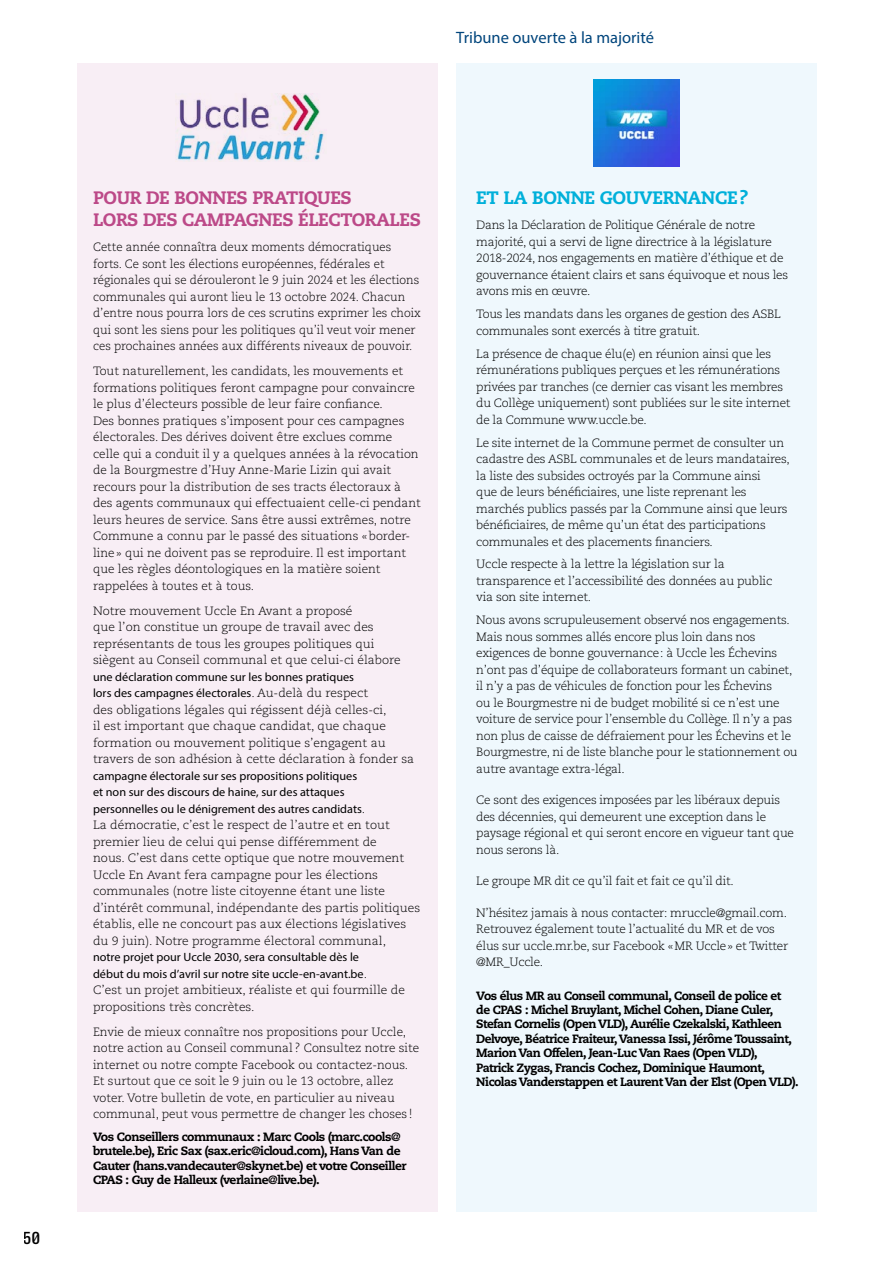
<style>
.page{position:relative;width:893px;height:1263px;background:#fff}
.page>*{position:absolute;margin:0;border:0;box-sizing:border-box;transform-origin:0 0}
.t1{font:800 18px/21.6px "Caecilia LT Pro 85";letter-spacing:-.02em;color:#bc4988}
.t2{font:800 18px "Caecilia LT Pro 85";letter-spacing:-.02em;color:#00b0da}
.t3{font:16.5px "Myriad Pro";color:#00457c}
.t4{font:600 condensed 15px "PP Formula";color:#000}
.t5{font:300 12px/16.5px "Caecilia LT Pro 45";letter-spacing:-.01em;color:#000}
.t6{font:800 12px/14.4px "Caecilia LT Pro 85";letter-spacing:-.04em;color:#000}
.t7{font:12px/16.5px "Myriad Pro";color:#000}
.s1{font-family:"Caecilia LT Pro 45";font-weight:300}
</style>
<div class="page">
<div style="left:77px;top:64px;width:360px;height:1148px;background:#f8eef5"></div>
<div style="left:456px;top:64px;width:361px;height:1148px;background:#eff8fd"></div>
<img style="left:175px;top:93px;width:150px;height:68px">
<img style="left:593px;top:80px;width:86px;height:86px">
<h2 class="t3" style="left:456px;top:27px;width:199px">Tribune ouverte à la majorité</h2>
<p class="t4" style="left:24px;top:1229px;width:18px">50</p>
<h1 class="t1" style="left:93px;top:187px;width:329px">POUR DE BONNES PRATIQUES<br>LORS DES CAMPAGNES ÉLECTORALES</h1>
<p class="t5" style="left:93px;top:238px;width:329px">Cette année connaîtra deux moments démocratiques forts. Ce sont les élections européennes, fédérales et régionales qui se dérouleront le 9 juin 2024 et les élections communales qui auront lieu le 13 octobre 2024. Chacun d’entre nous pourra lors de ces scrutins exprimer les choix qui sont les siens pour les politiques qu’il veut voir mener ces prochaines années aux différents niveaux de pouvoir.</p>
<p class="t5" style="left:93px;top:362px;width:329px">Tout naturellement, les candidats, les mouvements et formations politiques feront campagne pour convaincre le plus d’électeurs possible de leur faire confiance.<br>Des bonnes pratiques s’imposent pour ces campagnes électorales. Des dérives doivent être exclues comme celle qui a conduit il y a quelques années à la révocation de la Bourgmestre d’Huy Anne-Marie Lizin qui avait recours pour la distribution de ses tracts électoraux à des agents communaux qui effectuaient celle-ci pendant leurs heures de service. Sans être aussi extrêmes, notre Commune a connu par le passé des situations «border&shy;line» qui ne doivent pas se reproduire. Il est important que les règles déontologiques en la matière soient rappelées à toutes et à tous.</p>
<p class="t5" style="left:93px;top:602px;width:309px">Notre mouvement Uccle En Avant a proposé<br>que l’on constitue un groupe de travail avec des représentants de tous les groupes politiques qui siègent au Conseil communal et que celui-ci élabore</p>
<p class="t7" style="left:93px;top:668px;width:277px">une déclaration commune sur les bonnes pratiques lors des campagnes électorales<span class="s1">. Au-delà du respect</span></p>
<p class="t5" style="left:93px;top:701px;width:323px">des obligations légales qui régissent déjà celles-ci,<br>il est important que chaque candidat, que chaque formation ou mouvement politique s’engagent au travers de son adhésion à cette déclaration à fonder sa</p>
<p class="t7" style="left:93px;top:767px;width:274px">campagne électorale sur ses propositions politiques et non sur des discours de haine, sur des attaques personnelles ou le dénigrement des autres candidats<span class="s1">.</span></p>
<p class="t5" style="left:93px;top:816px;width:329px">La démocratie, c’est le respect de l’autre et en tout premier lieu de celui qui pense différemment de<br>nous. C’est dans cette optique que notre mouvement Uccle En Avant fera campagne pour les élections communales (notre liste citoyenne étant une liste d’intérêt communal, indépendante des partis politiques établis, elle ne concourt pas aux élections législatives du 9 juin). Notre programme électoral communal,</p>
<p class="t7" style="left:93px;top:949px;width:276px">notre projet pour Uccle 2030, sera consultable dès le début du mois d’avril sur notre site uccle-en-avant.be<span class="s1">.</span></p>
<p class="t5" style="left:93px;top:981px;width:313px">C’est un projet ambitieux, réaliste et qui fourmille de propositions très concrètes.</p>
<p class="t5" style="left:93px;top:1023px;width:328px">Envie de mieux connaître nos propositions pour Uccle, notre action au Conseil communal? Consultez notre site internet ou notre compte Facebook ou contactez-nous.<br>Et surtout que ce soit le 9 juin ou le 13 octobre, allez voter. Votre bulletin de vote, en particulier au niveau communal, peut vous permettre de changer les choses !</p>
<p class="t6" style="left:93px;top:1129px;width:315px">Vos Conseillers communaux : Marc Cools (marc.cools@ brutele.be), Eric Sax (sax.eric@icloud.com), Hans Van de Cauter (hans.vandecauter@skynet.be) et votre Conseiller CPAS : Guy de Halleux (verlaine@live.be).</p>
<h1 class="t2" style="left:476px;top:186px;width:273px">ET LA BONNE GOUVERNANCE?</h1>
<p class="t5" style="left:476px;top:217px;width:314px">Dans la Déclaration de Politique Générale de notre majorité, qui a servi de ligne directrice à la législature 2018-2024, nos engagements en matière d’éthique et de gouvernance étaient clairs et sans équivoque et nous les avons mis en œuvre.</p>
<p class="t5" style="left:476px;top:306px;width:306px">Tous les mandats dans les organes de gestion des ASBL communales sont exercés à titre gratuit.</p>
<p class="t5" style="left:476px;top:345px;width:316px">La présence de chaque élu(e) en réunion ainsi que les rémunérations publiques perçues et les rémunérations privées par tranches (ce dernier cas visant les membres du Collège uniquement) sont publiées sur le site internet de la Commune www.uccle.be.</p>
<p class="t5" style="left:476px;top:434px;width:315px">Le site internet de la Commune permet de consulter un cadastre des ASBL communales et de leurs mandataires, la liste des subsides octroyés par la Commune ainsi<br>que de leurs bénéficiaires, une liste reprenant les marchés publics passés par la Commune ainsi que leurs bénéficiaires, de même qu’un état des participations communales et des placements financiers.</p>
<p class="t5" style="left:476px;top:556px;width:298px">Uccle respecte à la lettre la législation sur la transparence et l’accessibilité des données au public via son site internet.</p>
<p class="t5" style="left:476px;top:612px;width:323px">Nous avons scrupuleusement observé nos engagements.<br>Mais nous sommes allés encore plus loin dans nos exigences de bonne gouvernance: à Uccle les Échevins n’ont pas d’équipe de collaborateurs formant un cabinet, il n’y a pas de véhicules de fonction pour les Échevins<br>ou le Bourgmestre ni de budget mobilité si ce n’est une voiture de service pour l’ensemble du Collège. Il n’y a pas non plus de caisse de défraiement pour les Échevins et le Bourgmestre, ni de liste blanche pour le stationnement ou autre avantage extra-légal.</p>
<p class="t5" style="left:476px;top:792px;width:319px">Ce sont des exigences imposées par les libéraux depuis des décennies, qui demeurent une exception dans le paysage régional et qui seront encore en vigueur tant que nous serons là.</p>
<p class="t5" style="left:476px;top:872px;width:259px">Le groupe MR dit ce qu’il fait et fait ce qu’il dit.</p>
<p class="t5" style="left:476px;top:904px;width:313px">N’hésitez jamais à nous contacter: mruccle@gmail.com.<br>Retrouvez également toute l’actualité du MR et de vos élus sur uccle.mr.be, sur Facebook «MR Uccle» et Twitter @MR_Uccle.</p>
<p class="t6" style="left:476px;top:988px;width:324px">Vos élus MR au Conseil communal, Conseil de police et<br>de CPAS : Michel Bruylant, Michel Cohen, Diane Culer, Stefan Cornelis (Open VLD), Aurélie Czekalski, Kathleen Delvoye, Béatrice Fraiteur, Vanessa Issi, Jérôme Toussaint, Marion Van Offelen, Jean-Luc Van Raes (Open VLD),<br>Patrick Zygas, Francis Cochez, Dominique Haumont, Nicolas Vanderstappen et Laurent Van der Elst (Open VLD).</p>
</div>
